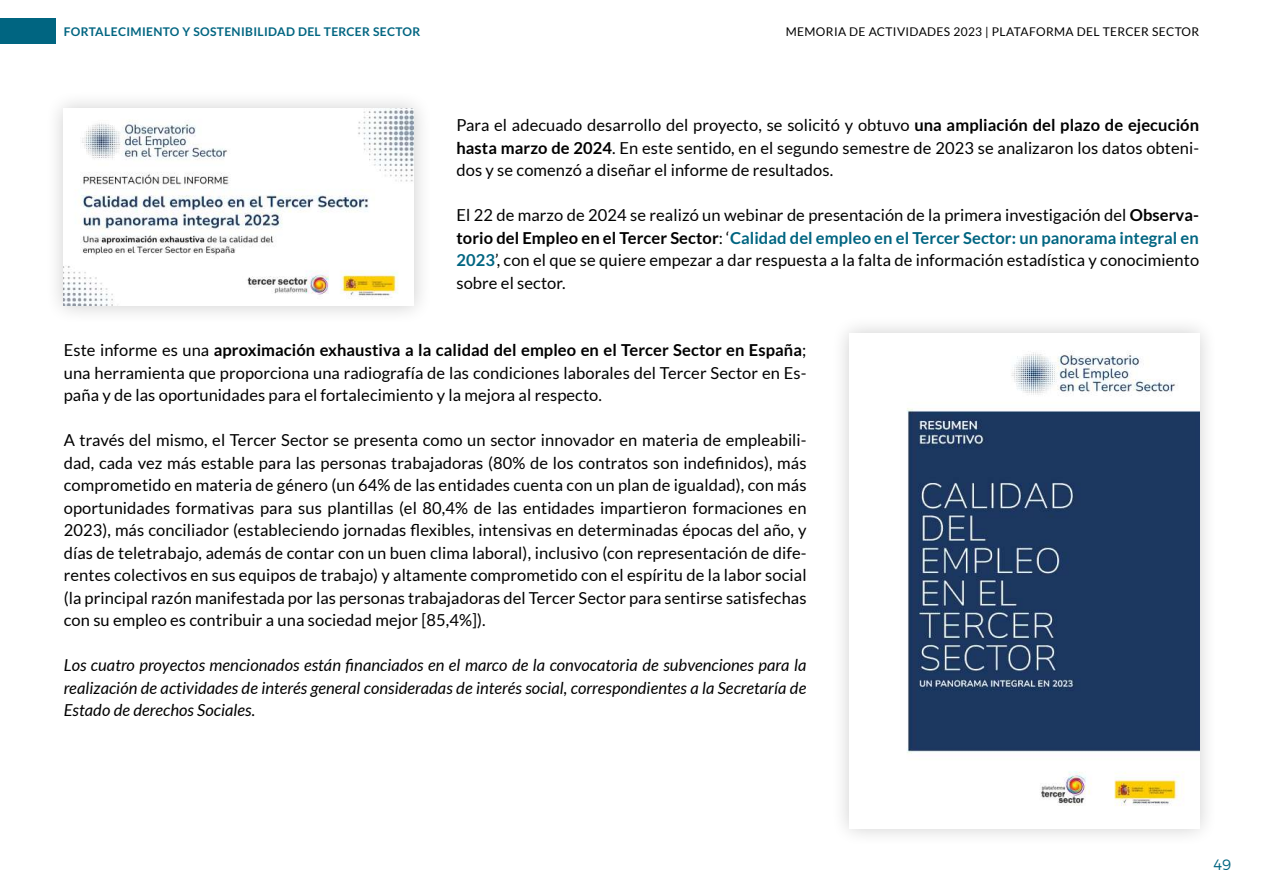
<style>
.page{position:relative;width:1263px;height:893px;background:#fff}
.page>*{position:absolute;margin:0;border:0;box-sizing:border-box;transform-origin:0 0}
.t1{font:16.5px/22.5px "Lato";letter-spacing:.005em;color:#000;text-align:justify}
.t2{font:italic 16.5px/22.5px "Lato";letter-spacing:.005em;color:#000;text-align:justify}
.t3{font:300 15px "Montserrat";color:#006581}
.t4{font:12px "Lato";letter-spacing:.03em;color:#000}
.t5{font:700 12px "Lato";letter-spacing:.03em;color:#006581}
.s1{font-weight:700}
.s2{font-weight:700;color:#006581}
</style>
<div class="page">
<div style="left:0;top:18px;width:55px;height:26px;background:#006581"></div>
<div style="left:45px;top:90px;width:388px;height:235px;background:#000;opacity:.2"></div>
<img style="left:64px;top:109px;width:350px;height:196px">
<div style="left:830px;top:314px;width:388px;height:533px;background:#000;opacity:.2"></div>
<img style="left:849px;top:333px;width:350px;height:495px">
<p class="t5" style="left:64px;top:25px;width:358px">FORTALECIMIENTO Y SOSTENIBILIDAD DEL TERCER SECTOR</p>
<p class="t4" style="left:786px;top:25px;width:415px">MEMORIA DE ACTIVIDADES 2023 | PLATAFORMA DEL TERCER SECTOR</p>
<p class="t1" style="left:456px;top:114px;width:744px">Para el adecuado desarrollo del proyecto, se solicitó y obtuvo <span class="s1">una ampliación del plazo de ejecución hasta marzo de 2024</span>. En este sentido, en el segundo semestre de 2023 se analizaron los datos obteni&shy;dos y se comenzó a diseñar el informe de resultados.</p>
<p class="t1" style="left:456px;top:204px;width:744px">El 22 de marzo de 2024 se realizó un webinar de presentación de la primera investigación del <span class="s1">Observa&shy;torio del Empleo en el Tercer Sector</span>: ‘<span class="s2">Calidad del empleo en el Tercer Sector: un panorama integral en 2023</span>’, con el que se quiere empezar a dar respuesta a la falta de información estadística y conocimiento sobre el sector.</p>
<p class="t1" style="left:64px;top:339px;width:744px">Este informe es una <span class="s1">aproximación exhaustiva a la calidad del empleo en el Tercer Sector en España</span>; una herramienta que proporciona una radiografía de las condiciones laborales del Tercer Sector en Es&shy;paña y de las oportunidades para el fortalecimiento y la mejora al respecto.</p>
<p class="t1" style="left:64px;top:429px;width:744px">A través del mismo, el Tercer Sector se presenta como un sector innovador en materia de empleabili&shy;dad, cada vez más estable para las personas trabajadoras (80% de los contratos son indefinidos), más comprometido en materia de género (un 64% de las entidades cuenta con un plan de igualdad), con más oportunidades formativas para sus plantillas (el 80,4% de las entidades impartieron formaciones en 2023), más conciliador (estableciendo jornadas flexibles, intensivas en determinadas épocas del año, y días de teletrabajo, además de contar con un buen clima laboral), inclusivo (con representación de dife&shy;rentes colectivos en sus equipos de trabajo) y altamente comprometido con el espíritu de la labor social (la principal razón manifestada por las personas trabajadoras del Tercer Sector para sentirse satisfechas con su empleo es contribuir a una sociedad mejor [85,4%]).</p>
<p class="t2" style="left:64px;top:655px;width:744px">Los cuatro proyectos mencionados están financiados en el marco de la convocatoria de subvenciones para la realización de actividades de interés general consideradas de interés social, correspondientes a la Secretaría de Estado de derechos Sociales.</p>
<p class="t3" style="left:1213px;top:856px;width:19px">49</p>
</div>
